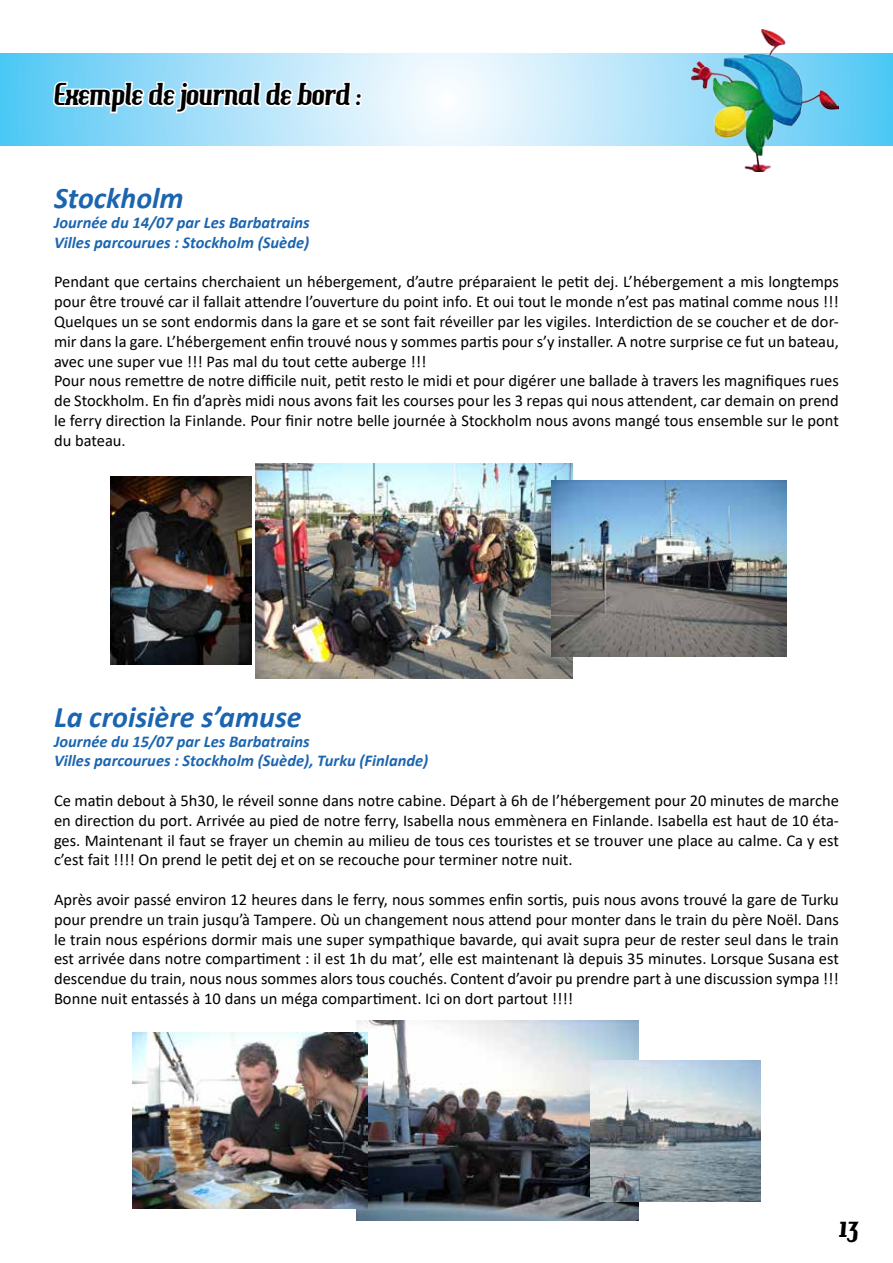
<style>
.page{position:relative;width:893px;height:1263px;background:#fff}
.page>*{position:absolute;margin:0;border:0;box-sizing:border-box;transform-origin:0 0}
.t1{font:italic 700 30px "Calibri";color:#1b65b0}
.t2{font:30px "Hamburger Heaven";color:#000}
.t3{font:16.5px/19.8px "Calibri";color:#000;text-align:justify}
.t4{font:italic 700 16.5px/19.8px "Calibri";color:#1b65b0}
</style>
<div class="page">
<img style="left:356px;top:1020px;width:282px;height:201px">
<svg style="left:0;top:54px;width:893px;height:91px;background:#b7e6fa"></svg>
<svg style="left:52px;top:53px;width:313px;height:93px;background:#b3e4fa"></svg>
<img style="left:692px;top:29px;width:147px;height:142px">
<img style="left:591px;top:1060px;width:169px;height:141px">
<img style="left:132px;top:1032px;width:235px;height:177px">
<img style="left:255px;top:463px;width:317px;height:216px">
<img style="left:110px;top:476px;width:141px;height:188px">
<img style="left:552px;top:480px;width:235px;height:177px">
<h1 class="t2" style="left:54px;top:77px;width:308px">Exemple de journal de bord :</h1>
<h1 class="t1" style="left:54px;top:177px;width:131px">Stockholm</h1>
<p class="t4" style="left:54px;top:212px;width:257px">Journée du 14/07 par Les Barbatrains<br>Villes parcourues : Stockholm (Suède)</p>
<p class="t3" style="left:54px;top:272px;width:786px;text-align:left">Pendant que certains cherchaient un hébergement, d’autre préparaient le petit dej. L’hébergement a mis longtemps pour être trouvé car il fallait attendre l’ouverture du point info. Et oui tout le monde n’est pas matinal comme nous !!!<br>Quelques un se sont endormis dans la gare et se sont fait réveiller par les vigiles. Interdiction de se coucher et de dor&shy;mir dans la gare. L’hébergement enfin trouvé nous y sommes partis pour s’y installer. A notre surprise ce fut un bateau, avec une super vue !!! Pas mal du tout cette auberge !!!<br>Pour nous remettre de notre difficile nuit, petit resto le midi et pour digérer une ballade à travers les magnifiques rues de Stockholm. En fin d’après midi nous avons fait les courses pour les 3 repas qui nous attendent, car demain on prend le ferry direction la Finlande. Pour finir notre belle journée à Stockholm nous avons mangé tous ensemble sur le pont du bateau.</p>
<h1 class="t1" style="left:54px;top:695px;width:249px">La croisière s’amuse</h1>
<p class="t4" style="left:54px;top:730px;width:376px">Journée du 15/07 par Les Barbatrains<br>Villes parcourues : Stockholm (Suède), Turku (Finlande)</p>
<p class="t3" style="left:54px;top:790px;width:786px">Ce matin debout à 5h30, le réveil sonne dans notre cabine. Départ à 6h de l’hébergement pour 20 minutes de marche en direction du port. Arrivée au pied de notre ferry, Isabella nous emmènera en Finlande. Isabella est haut de 10 éta&shy;ges. Maintenant il faut se frayer un chemin au milieu de tous ces touristes et se trouver une place au calme. Ca y est c’est fait !!!! On prend le petit dej et on se recouche pour terminer notre nuit.</p>
<p class="t3" style="left:54px;top:889px;width:786px">Après avoir passé environ 12 heures dans le ferry, nous sommes enfin sortis, puis nous avons trouvé la gare de Turku pour prendre un train jusqu’à Tampere. Où un changement nous attend pour monter dans le train du père Noël. Dans le train nous espérions dormir mais une super sympathique bavarde, qui avait supra peur de rester seul dans le train est arrivée dans notre compartiment : il est 1h du mat’, elle est maintenant là depuis 35 minutes. Lorsque Susana est descendue du train, nous nous sommes alors tous couchés. Content d’avoir pu prendre part à une discussion sympa !!!<br>Bonne nuit entassés à 10 dans un méga compartiment. Ici on dort partout !!!!</p>
<h1 class="t2" style="left:839px;top:1209px;width:21px">13</h1>
</div>
